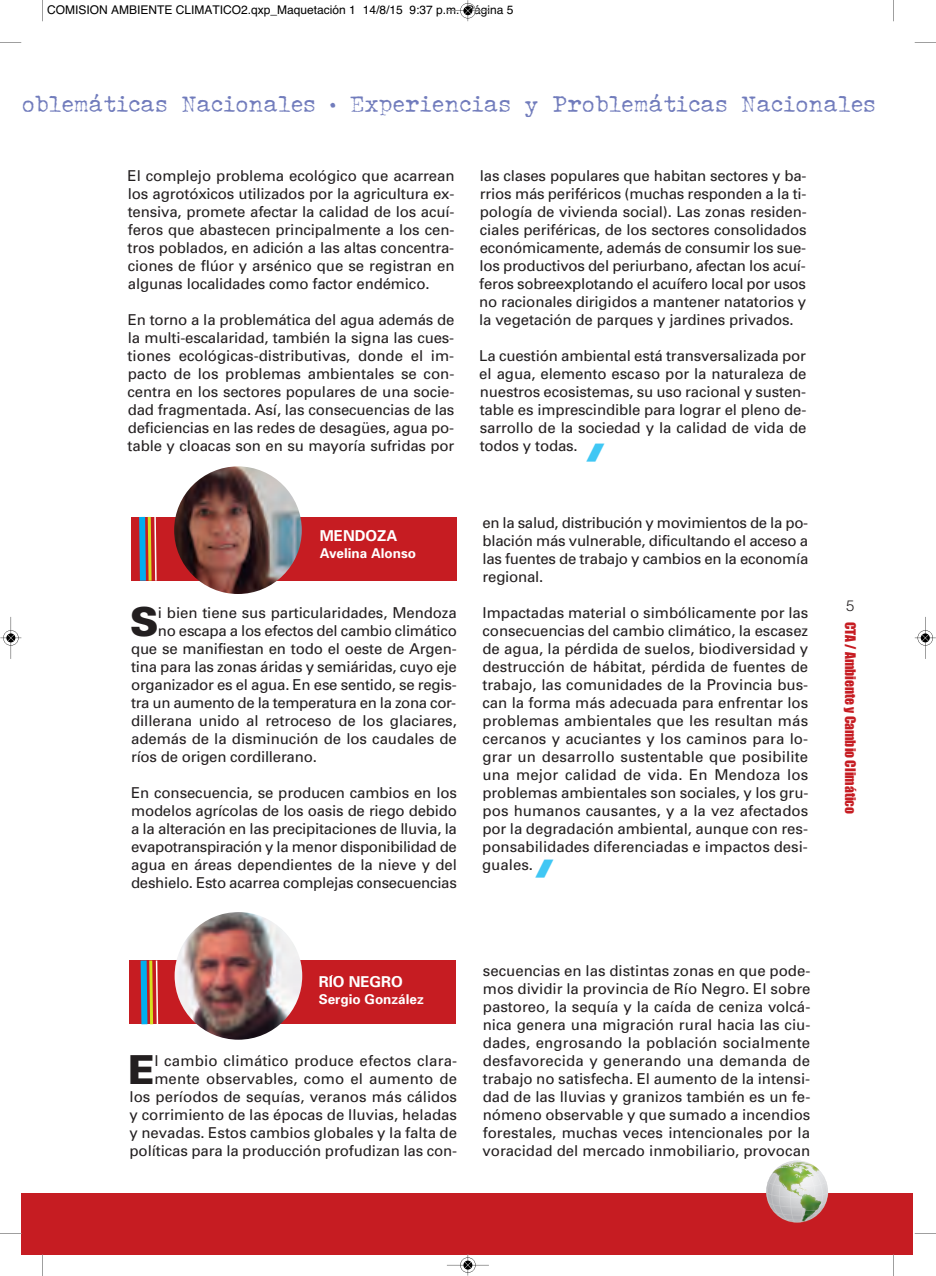
<style>
.page{position:relative;width:936px;height:1276px;background:#fff}
.page>*{position:absolute;margin:0;border:0;box-sizing:border-box;transform-origin:0 0}
.t1{font:900 39.9px "Univers";color:#231f20}
.t2{font:21px "John Doe";letter-spacing:.075em;color:#717cbc}
.t3{font:15px/18px "Univers";letter-spacing:-.005em;color:#231f20;text-align:justify}
.t4{font:15px "Univers";letter-spacing:-.025em;color:#231f20}
.t5{font:700 15px "Univers";color:#fff}
.t6{font:300 15px "Helvetica";color:#231f20}
.t7{font:13.5px "Impact";color:#c61c22}
.t8{font:700 13.5px "Univers";color:#fff}
.t9{font:12px "Helvetica";color:#000}
.s1{font-family:"Menlo";font-weight:400}
</style>
<div class="page">
<div style="left:131px;top:517px;width:325px;height:64px;background:#c61c22"></div>
<div style="left:21px;top:1193px;width:22px;height:61px;background:#c61c22"></div>
<div style="left:40px;top:1193px;width:872px;height:61px;background:#c61c22"></div>
<svg style="left:766px;top:1160px;width:62px;height:62px"></svg>
<img style="left:174px;top:466px;width:128px;height:128px;border-radius:64px">
<div style="left:130px;top:960px;width:325px;height:64px;background:#c61c22"></div>
<img style="left:175px;top:912px;width:127px;height:127px;border-radius:64px">
<svg style="left:141px;top:960px;width:17px;height:64px"></svg>
<svg style="left:139px;top:517px;width:18px;height:64px"></svg>
<svg style="left:42px;top:0;width:1px;height:21px"></svg>
<svg style="left:0;top:42px;width:21px;height:1px"></svg>
<svg style="left:893px;top:0;width:1px;height:21px"></svg>
<svg style="left:914px;top:42px;width:21px;height:1px"></svg>
<svg style="left:42px;top:1254px;width:1px;height:22px"></svg>
<svg style="left:0;top:1233px;width:21px;height:1px"></svg>
<svg style="left:892px;top:1254px;width:2px;height:22px"></svg>
<svg style="left:914px;top:1233px;width:21px;height:1px"></svg>
<hr style="left:447px;top:11px;width:42px;height:1px;background:#000">
<svg style="left:460px;top:0;width:16px;height:21px"></svg>
<hr style="left:447px;top:1265px;width:42px;height:1px;background:#000">
<svg style="left:460px;top:1254px;width:16px;height:21px"></svg>
<hr style="left:11px;top:617px;width:1px;height:42px;background:#000">
<svg style="left:0;top:630px;width:21px;height:16px"></svg>
<hr style="left:925px;top:617px;width:1px;height:42px;background:#000">
<svg style="left:914px;top:630px;width:21px;height:16px"></svg>
<p class="t9" style="left:47px;top:2px;width:468px">COMISION AMBIENTE CLIMATICO2.qxp_Maquetación 1 14/8/15 9:37 p.m. Página 5</p>
<h2 class="t2" style="left:23px;top:92px;width:853px">oblemáticas Nacionales • Experiencias y Problemáticas Nacionales</h2>
<p class="t3" style="left:128px;top:168px;width:328px">El complejo problema ecológico que acarrean los agrotóxicos utilizados por la agricultura ex&shy;tensiva, promete afectar la calidad de los acuí&shy;feros que abastecen principalmente a los cen&shy;tros poblados, en adición a las altas concentra&shy;ciones de flúor y arsénico que se registran en algunas localidades como factor endémico.</p>
<p class="t3" style="left:128px;top:312px;width:328px">En torno a la problemática del agua además de la multi-escalaridad, también la signa las cues&shy;tiones ecológicas-distributivas, donde el im&shy;pacto de los problemas ambientales se con&shy;centra en los sectores populares de una socie&shy;dad fragmentada. Así, las consecuencias de las deficiencias en las redes de desagües, agua po&shy;table y cloacas son en su mayoría sufridas por</p>
<p class="t3" style="left:479px;top:168px;width:329px">las clases populares que habitan sectores y ba&shy;rrios más periféricos (muchas responden a la ti&shy;pología de vivienda social). Las zonas residen&shy;ciales periféricas, de los sectores consolidados económicamente, además de consumir los sue&shy;los productivos del periurbano, afectan los acuí&shy;feros sobreexplotando el acuífero local por usos no racionales dirigidos a mantener natatorios y la vegetación de parques y jardines privados.</p>
<p class="t3" style="left:479px;top:348px;width:329px">La cuestión ambiental está transversalizada por el agua, elemento escaso por la naturaleza de nuestros ecosistemas, su uso racional y susten&shy;table es imprescindible para lograr el pleno de&shy;sarrollo de la sociedad y la calidad de vida de todos y todas.</p>
<p class="t5" style="left:320px;top:530px;width:79px">MENDOZA</p>
<p class="t8" style="left:320px;top:548px;width:98px">Avelina Alonso</p>
<h1 class="t1" style="left:130px;top:607px;width:30px">S</h1>
<p class="t3" style="left:158px;top:604px;width:300px">i bien tiene sus particularidades, Mendoza</p>
<p class="t3" style="left:158px;top:622px;width:300px">no escapa a los efectos del cambio climático</p>
<p class="t3" style="left:131px;top:640px;width:327px">que se manifiestan en todo el oeste de Argen-</p>
<p class="t3" style="left:131px;top:658px;width:327px">tina para las zonas áridas y semiáridas, cuyo eje</p>
<p class="t3" style="left:131px;top:676px;width:327px">organizador es el agua. En ese sentido, se regis-</p>
<p class="t4" style="left:131px;top:697px;width:326px">tra un aumento de la temperatura en la zona cor-</p>
<p class="t3" style="left:131px;top:712px;width:327px">dillerana unido al retroceso de los glaciares,</p>
<p class="t3" style="left:131px;top:730px;width:327px">además de la disminución de los caudales de</p>
<p class="t3" style="left:131px;top:748px;width:187px">ríos de origen cordillerano.</p>
<p class="t3" style="left:131px;top:784px;width:327px">En consecuencia, se producen cambios en los modelos agrícolas de los oasis de riego debido a la alteración en las precipitaciones de lluvia, la evapotranspiración y la menor disponibilidad de agua en áreas dependientes de la nieve y del deshielo. Esto acarrea complejas consecuencias</p>
<p class="t3" style="left:482px;top:515px;width:327px">en la salud, distribución y movimientos de la po&shy;blación más vulnerable, dificultando el acceso a las fuentes de trabajo y cambios en la economía regional.</p>
<p class="t3" style="left:482px;top:605px;width:328px">Impactadas material o simbólicamente por las consecuencias del cambio climático, la escasez de agua, la pérdida de suelos, biodiversidad y destrucción de hábitat, pérdida de fuentes de trabajo, las comunidades de la Provincia bus&shy;can la forma más adecuada para enfrentar los problemas ambientales que les resultan más cercanos y acuciantes y los caminos para lo&shy;grar un desarrollo sustentable que posibilite una mejor calidad de vida. En Mendoza los problemas ambientales son sociales, y los gru&shy;pos humanos causantes, y a la vez afectados por la degradación ambiental, aunque con res&shy;ponsabilidades diferenciadas e impactos desi&shy;guales.</p>
<p class="t5" style="left:319px;top:976px;width:86px">RI<span class="s1">́</span>O NEGRO</p>
<p class="t8" style="left:319px;top:994px;width:107px">Sergio González</p>
<p class="t3" style="left:129px;top:1052px;width:329px;text-align:right">l cambio climático produce efectos clara&shy;mente observables, como el aumento de<br>los períodos de sequías, veranos más cálidos y corrimiento de las épocas de lluvias, heladas y nevadas. Estos cambios globales y la falta de políticas para la producción profudizan las con-</p>
<h1 class="t1" style="left:128px;top:1054px;width:28px">E</h1>
<p class="t3" style="left:482px;top:963px;width:329px">secuencias en las distintas zonas en que pode&shy;mos dividir la provincia de Río Negro. El sobre pastoreo, la sequía y la caída de ceniza volcá&shy;nica genera una migración rural hacia las ciu&shy;dades, engrosando la población socialmente desfavorecida y generando una demanda de trabajo no satisfecha. El aumento de la intensi&shy;dad de las lluvias y granizos también es un fe&shy;nómeno observable y que sumado a incendios forestales, muchas veces intencionales por la voracidad del mercado inmobiliario, provocan</p>
<p class="t6" style="left:846px;top:596px;width:10px">5</p>
<p class="t7" style="left:857px;top:622px;width:194px;rotate:90deg">CTA / Ambiente y Cambio Climático</p>
</div>
